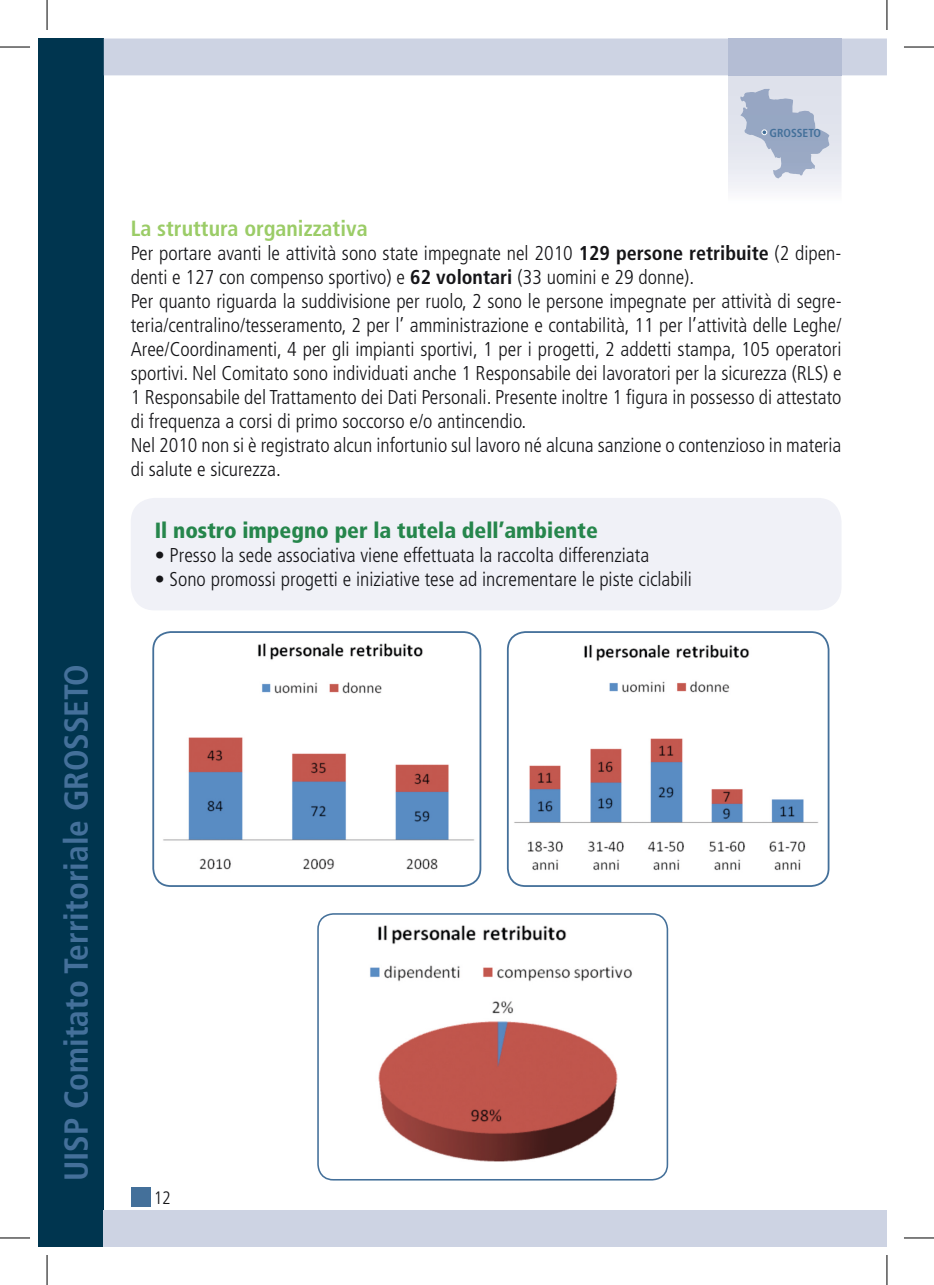
<style>
.page{position:relative;width:934px;height:1285px;background:#fff}
.page>*{position:absolute;margin:0;border:0;box-sizing:border-box;transform-origin:0 0}
.t1{font:700 condensed 33.2px "Frutiger";color:#44709a}
.t2{font:900 condensed 22px "Frutiger";color:#26864c}
.t3{font:700 condensed 22px "Frutiger";color:#9bcc67}
.t4{font:300 condensed 20px/24px "Frutiger";color:#151518}
.t5{font:300 condensed 18px "Frutiger";color:#151518}
.t6{font:700 condensed 11.6px "Frutiger";color:#44709a}
.s1{font-weight:700}
</style>
<div class="page">
<div style="left:131px;top:1187px;width:19px;height:19px;background:#44709a"></div>
<div style="left:39px;top:39px;width:65px;height:1207px;background:#00354f"></div>
<div style="left:104px;top:1209px;width:782px;height:37px;background:#cdd3e3"></div>
<div style="left:131px;top:498px;width:710px;height:112px;background:#f0f1f7;border-radius:24px"></div>
<img style="left:153px;top:632px;width:327px;height:254px">
<div style="left:152px;top:631px;width:329px;height:256px;border:2px solid #44709a;border-radius:18px"></div>
<img style="left:509px;top:632px;width:319px;height:254px">
<div style="left:506px;top:631px;width:323px;height:256px;border:2px solid #44709a;border-radius:18px"></div>
<img style="left:318px;top:914px;width:349px;height:265px">
<div style="left:317px;top:913px;width:351px;height:267px;border:2px solid #44709a;border-radius:15px"></div>
<svg style="left:104px;top:39px;width:782px;height:150px"></svg>
<hr style="left:0;top:47px;width:30px;height:1px;background:#000">
<hr style="left:903px;top:47px;width:30px;height:1px;background:#000">
<hr style="left:0;top:1237px;width:30px;height:1px;background:#000">
<hr style="left:903px;top:1237px;width:30px;height:1px;background:#000">
<hr style="left:47px;top:0;width:1px;height:30px;background:#000">
<hr style="left:47px;top:1255px;width:1px;height:30px;background:#000">
<hr style="left:886px;top:0;width:1px;height:30px;background:#000">
<hr style="left:886px;top:1255px;width:1px;height:30px;background:#000">
<h1 class="t1" style="left:57px;top:1181px;width:519px;rotate:-90deg">UISP Comitato Territoriale GROSSETO</h1>
<p class="t6" style="left:769px;top:126px;width:53px">GROSSETO</p>
<p class="t3" style="left:131px;top:216px;width:238px">La struttura organizzativa</p>
<p class="t4" style="left:131px;top:242px;width:712px">Per portare avanti le attività sono state impegnate nel 2010 <span class="s1">129 persone retribuite</span> (2 dipen&shy;denti e 127 con compenso sportivo) e <span class="s1">62 volontari</span> (33 uomini e 29 donne).<br>Per quanto riguarda la suddivisione per ruolo, 2 sono le persone impegnate per attività di segre&shy;teria/centralino/tesseramento, 2 per l’ amministrazione e contabilità, 11 per l’attività delle Leghe/ Aree/Coordinamenti, 4 per gli impianti sportivi, 1 per i progetti, 2 addetti stampa, 105 operatori sportivi. Nel Comitato sono individuati anche 1 Responsabile dei lavoratori per la sicurezza (RLS) e 1 Responsabile del Trattamento dei Dati Personali. Presente inoltre 1 figura in possesso di attestato di frequenza a corsi di primo soccorso e/o antincendio.<br>Nel 2010 non si è registrato alcun infortunio sul lavoro né alcuna sanzione o contenzioso in materia di salute e sicurezza.</p>
<p class="t2" style="left:155px;top:517px;width:444px">Il nostro impegno per la tutela dell’ambiente</p>
<p class="t4" style="left:155px;top:543px;width:496px">• Presso la sede associativa viene effettuata la raccolta differenziata</p>
<p class="t4" style="left:155px;top:567px;width:538px">• Sono promossi progetti e iniziative tese ad incrementare le piste ciclabili</p>
<p class="t5" style="left:154px;top:1187px;width:19px">12</p>
</div>
